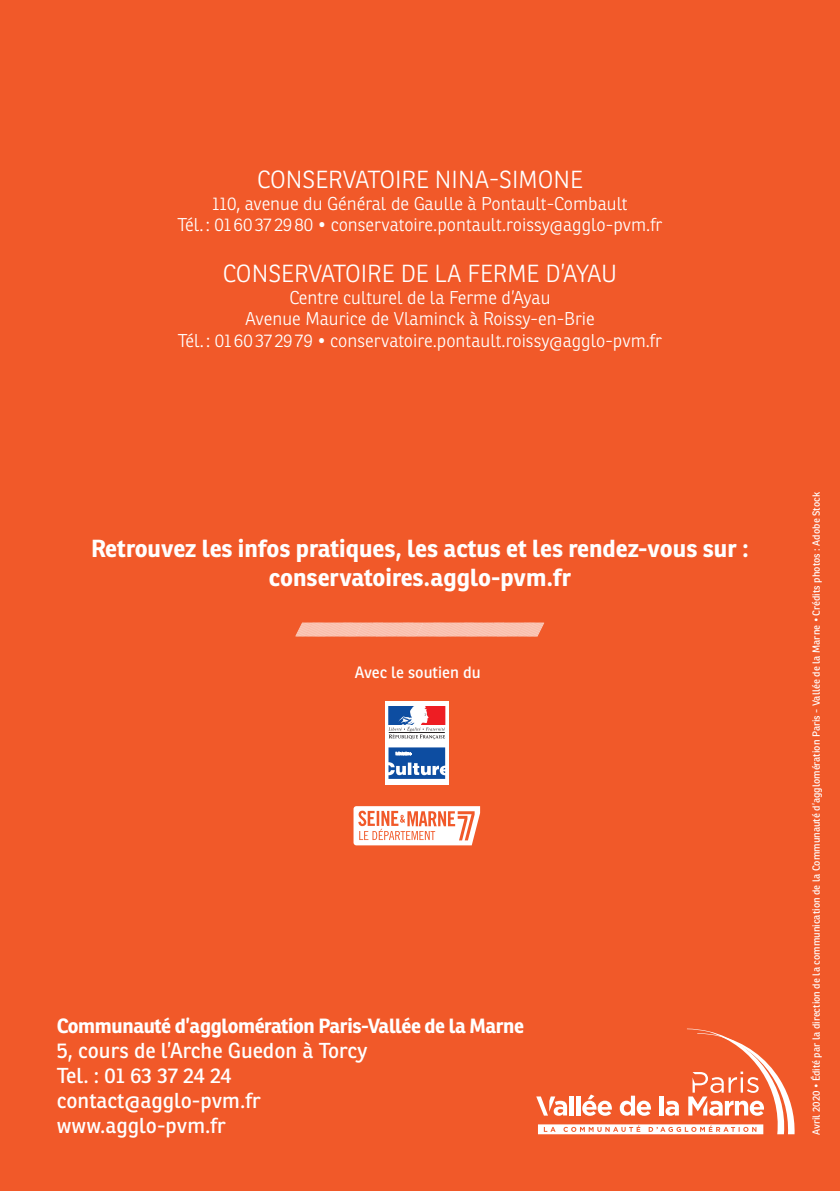
<style>
.page{position:relative;width:840px;height:1191px;background:#fff}
.page>*{position:absolute;margin:0;border:0;box-sizing:border-box;transform-origin:0 0}
.t1{font:700 24px/28.8px "Ronnia";color:#fff;text-align:center}
.t2{font:300 24px "Ronnia";color:#fff}
.t3{font:21px/25.2px "Ronnia";color:#fff}
.t4{font:700 20px "Ronnia";letter-spacing:-.02em;color:#fff}
.t5{font:300 18px/21.6px "Ronnia";color:#fff;text-align:center}
.t6{font:16px "Ronnia";color:#fff}
.t7{font:10px "Ronnia";color:#fff}
</style>
<div class="page">
<div style="left:0;top:0;width:839px;height:1191px;background:#f15929"></div>
<div style="left:385px;top:701px;width:63px;height:84px;background:#fff"></div>
<svg style="left:388px;top:706px;width:57px;height:33px"></svg>
<svg style="left:388px;top:747px;width:57px;height:32px"></svg>
<svg style="left:353px;top:806px;width:127px;height:39px"></svg>
<svg style="left:295px;top:622px;width:248px;height:15px;background:#f8baa6"></svg>
<svg style="left:536px;top:1028px;width:258px;height:106px"></svg>
<h1 class="t2" style="left:257px;top:165px;width:327px">CONSERVATOIRE NINA-SIMONE</h1>
<p class="t5" style="left:177px;top:193px;width:486px">110, avenue du Général de Gaulle à Pontault-Combault<br>Tél. : 016037 2980 • conservatoire.pontault.roissy@agglo-pvm.fr</p>
<h1 class="t2" style="left:223px;top:259px;width:395px">CONSERVATOIRE DE LA FERME D’AYAU</h1>
<p class="t5" style="left:178px;top:286px;width:485px">Centre culturel de la Ferme d’Ayau<br>Avenue Maurice de Vlaminck à Roissy-en-Brie<br>Tél. : 016037 2979 • conservatoire.pontault.roissy@agglo-pvm.fr</p>
<h1 class="t1" style="left:91px;top:534px;width:658px">Retrouvez les infos pratiques, les actus et les rendez-vous sur : conservatoires.agglo-pvm.fr</h1>
<p class="t6" style="left:354px;top:663px;width:127px">Avec le soutien du</p>
<p class="t4" style="left:57px;top:1012px;width:468px">Communauté d’agglomération Paris-Vallée de la Marne</p>
<p class="t3" style="left:57px;top:1037px;width:312px">5, cours de l’Arche Guedon à Torcy<br>Tel. : 01 63 37 24 24 contact@agglo-pvm.fr www.agglo-pvm.fr</p>
<p class="t7" style="left:809px;top:1135px;width:644px;rotate:-90deg">Avril 2020 • Édité par la direction de la communication de la Communauté d’agglomération Paris - Vallée de la Marne • Crédits photos : Adobe Stock</p>
</div>
